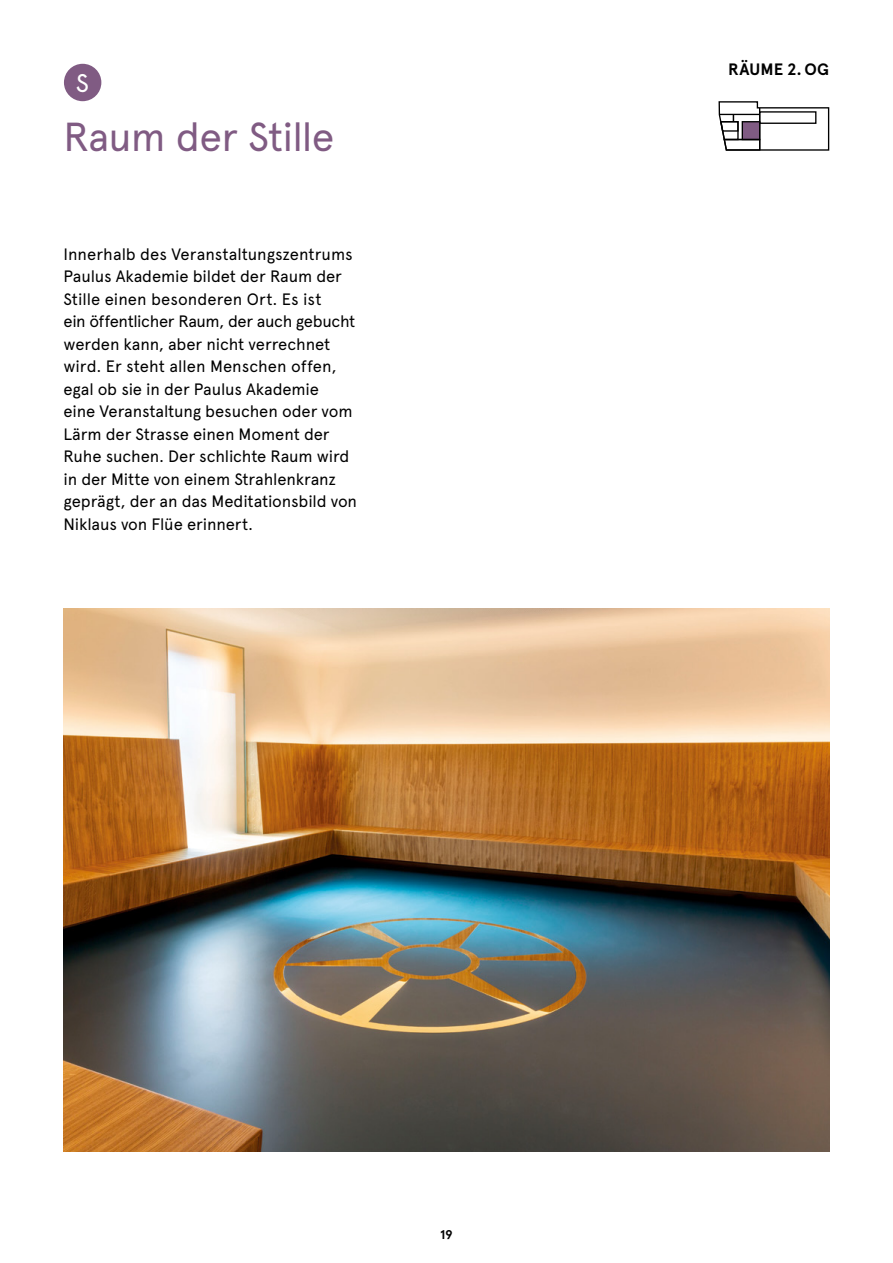
<style>
.page{position:relative;width:893px;height:1263px;background:#fff}
.page>*{position:absolute;margin:0;border:0;box-sizing:border-box;transform-origin:0 0}
.t1{font:40.5px "Apercu";letter-spacing:-.025em;color:#805b83}
.t2{font:25.5px "Apercu";color:#fff}
.t3{font:16.5px/22.5px "Apercu";letter-spacing:-.01em;color:#000}
.t4{font:700 16.5px "Apercu";letter-spacing:.01em;color:#000}
.t5{font:700 12.75px "Apercu";color:#000}
</style>
<div class="page">
<img style="left:64px;top:608px;width:765px;height:544px">
<svg style="left:718px;top:101px;width:112px;height:50px"></svg>
<div style="left:64px;top:64px;width:37px;height:37px;background:#805b83;border-radius:50%"></div>
<h2 class="t2" style="left:76px;top:67px;width:15px">S</h2>
<h1 class="t1" style="left:64px;top:113px;width:272px">Raum der Stille</h1>
<p class="t3" style="left:64px;top:243px;width:295px">Innerhalb des Veranstaltungszentrums Paulus Akademie bildet der Raum der Stille einen besonderen Ort. Es ist<br>ein öffentlicher Raum, der auch gebucht werden kann, aber nicht verrechnet wird. Er steht allen Menschen offen, egal ob sie in der Paulus Akademie<br>eine Veranstaltung besuchen oder vom Lärm der Strasse einen Moment der Ruhe suchen. Der schlichte Raum wird in der Mitte von einem Strahlenkranz geprägt, der an das Meditationsbild von Niklaus von Flüe erinnert.</p>
<p class="t4" style="left:728px;top:60px;width:103px">RÄUME 2. OG</p>
<p class="t5" style="left:440px;top:1226px;width:14px">19</p>
</div>
